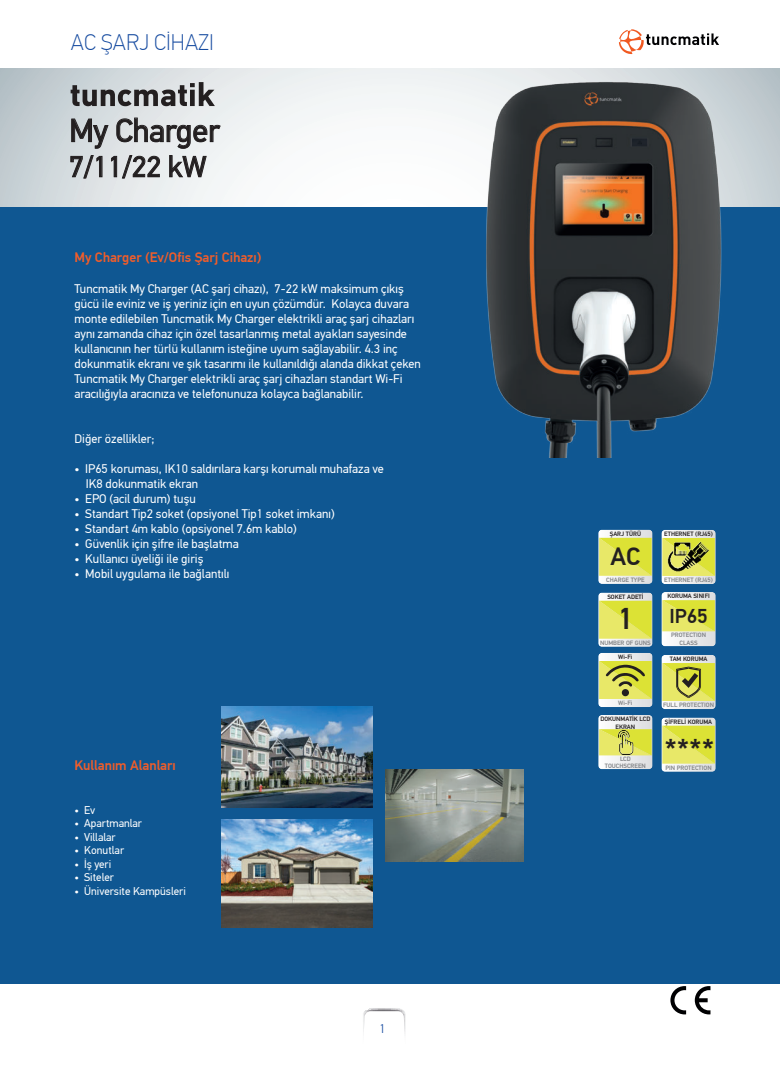
<style>
.page{position:relative;width:780px;height:1088px;background:#fff}
.page>*{position:absolute;margin:0;border:0;box-sizing:border-box;transform-origin:0 0}
.t1{font:32.5px "PF Din Text Pro";color:#231f20}
.t2{font:500 30px "PF Din Text Pro";color:#231f20}
.t3{font:29.25px "PF Din Text Pro";color:#231f20}
.t4{font:500 25px "PF Din Text Pro";color:#231f20}
.t5{font:100 22.5px "PF Din Text Pro";color:#164ba0}
.t6{font:500 20px "PF Din Text Pro";color:#231f20}
.t7{font:500 13.75px "PF Din Text Pro";color:#f15d2a}
.t8{font:12.5px/15px "PF Din Text Pro";color:#fff}
.t9{font:300 12.5px "PF Din Text Pro";color:#164ba0}
.t10{font:11.25px/13.5px "PF Din Text Pro";color:#fff}
.t11{font:500 6.25px/7.5px "PF Din Text Pro";color:#808285;text-align:center}
.t12{font:500 6.25px/7.5px "PF Din Text Pro";color:#231f20;text-align:center}
</style>
<div class="page">
<svg style="left:363px;top:1008px;width:43px;height:25px"></svg>
<svg style="left:0;top:68px;width:779px;height:140px"></svg>
<div style="left:0;top:208px;width:780px;height:775px;background:#0f5792"></div>
<svg style="left:619px;top:29px;width:100px;height:26px"></svg>
<svg style="left:71px;top:82px;width:144px;height:24px;background:#8c8e90"></svg>
<svg style="left:71px;top:118px;width:38px;height:31px"></svg>
<svg style="left:116px;top:117px;width:105px;height:32px;background:#c3c5c7"></svg>
<svg style="left:70px;top:155px;width:33px;height:24px"></svg>
<svg style="left:111px;top:155px;width:49px;height:24px"></svg>
<svg style="left:169px;top:155px;width:38px;height:23px"></svg>
<svg style="left:670px;top:986px;width:16px;height:28px"></svg>
<svg style="left:694px;top:986px;width:16px;height:28px"></svg>
<img style="left:385px;top:769px;width:138px;height:92px">
<img style="left:222px;top:707px;width:150px;height:100px">
<img style="left:221px;top:819px;width:151px;height:108px">
<svg style="left:598px;top:530px;width:54px;height:54px;background:#e2e680"></svg>
<svg style="left:598px;top:592px;width:54px;height:55px;background:#dfe380"></svg>
<svg style="left:598px;top:653px;width:54px;height:54px;background:#d0d37c"></svg>
<svg style="left:598px;top:715px;width:54px;height:54px;background:#e5e8b4"></svg>
<img style="left:614px;top:730px;width:22px;height:24px">
<svg style="left:661px;top:592px;width:54px;height:54px;background:#e3e693"></svg>
<svg style="left:661px;top:655px;width:54px;height:54px;background:#e2e592"></svg>
<img style="left:698px;top:668px;width:3px;height:23px">
<img style="left:698px;top:669px;width:2px;height:20px">
<img style="left:676px;top:666px;width:22px;height:32px">
<img style="left:677px;top:667px;width:21px;height:30px">
<img style="left:681px;top:673px;width:17px;height:15px">
<svg style="left:661px;top:717px;width:54px;height:55px;background:#dee280"></svg>
<img style="left:481px;top:74px;width:248px;height:384px">
<svg style="left:661px;top:530px;width:54px;height:54px;background:#e2e6a5"></svg>
<img style="left:667px;top:542px;width:42px;height:30px">
<h3 class="t5" style="left:71px;top:29px;width:144px">AC ŞARJ CİHAZI</h3>
<h1 class="t1" style="left:69px;top:114px;width:152px">My Charger</h1>
<h3 class="t3" style="left:69px;top:152px;width:139px">7/11/22 kW</h3>
<p class="t7" style="left:74px;top:249px;width:188px">My Charger (Ev/Ofis Şarj Cihazı)</p>
<p class="t8" style="left:74px;top:281px;width:348px">Tuncmatik My Charger (AC şarj cihazı), 7-22 kW maksimum çıkış gücü ile eviniz ve iş yeriniz için en uyun çözümdür. Kolayca duvara monte edilebilen Tuncmatik My Charger elektrikli araç şarj cihazları aynı zamanda cihaz için özel tasarlanmış metal ayakları sayesinde kullanıcının her türlü kullanım isteğine uyum sağlayabilir. 4.3 inç dokunmatik ekranı ve şık tasarımı ile kullanıldığı alanda dikkat çeken Tuncmatik My Charger elektrikli araç şarj cihazları standart Wi-Fi aracılığıyla aracınıza ve telefonunuza kolayca bağlanabilir.</p>
<p class="t8" style="left:74px;top:431px;width:81px">Diğer özellikler;</p>
<p class="t8" style="left:74px;top:461px;width:311px">• IP65 koruması, IK10 saldırılara karşı korumalı muhafaza ve</p>
<p class="t8" style="left:86px;top:476px;width:114px">IK8 dokunmatik ekran</p>
<p class="t8" style="left:74px;top:492px;width:123px">ï EPO (acil durum) tuşu</p>
<p class="t8" style="left:74px;top:507px;width:262px">ï Standart Tip2 soket (opsiyonel Tip1 soket imkanı)</p>
<p class="t8" style="left:74px;top:522px;width:224px">ï Standart 4m kablo (opsiyonel 7.6m kablo)</p>
<p class="t8" style="left:74px;top:536px;width:166px">• Güvenlik için şifre ile başlatma</p>
<p class="t8" style="left:74px;top:551px;width:130px">• Kullanıcı üyeliği ile giriş</p>
<p class="t8" style="left:74px;top:566px;width:156px">• Mobil uygulama ile bağlantılı</p>
<p class="t7" style="left:74px;top:757px;width:103px">Kullanım Alanları</p>
<p class="t10" style="left:74px;top:803px;width:69px">ï Ev<br>ï Apartmanlar ï Villalar<br>ï Konutlar<br>ï İş yeri<br>ï Siteler</p>
<p class="t10" style="left:74px;top:884px;width:113px">• Üniversite Kampüsleri</p>
<p class="t9" style="left:379px;top:1021px;width:8px">1</p>
<p class="t12" style="left:609px;top:530px;width:33px">ŞARJ TÜRÜ</p>
<h3 class="t4" style="left:610px;top:541px;width:32px">AC</h3>
<p class="t12" style="left:607px;top:593px;width:38px">SOKET ADETİ</p>
<p class="t11" style="left:606px;top:576px;width:40px">CHARGE TYPE</p>
<h2 class="t2" style="left:617px;top:601px;width:17px">1</h2>
<p class="t12" style="left:618px;top:653px;width:16px">Wi-Fi</p>
<p class="t11" style="left:600px;top:639px;width:52px">NUMBER OF GUNS</p>
<p class="t12" style="left:664px;top:530px;width:50px">ETHERNET (RJ45)</p>
<p class="t11" style="left:664px;top:576px;width:50px">ETHERNET (RJ45)</p>
<p class="t12" style="left:667px;top:592px;width:44px">KORUMA SINIFI</p>
<p class="t11" style="left:671px;top:631px;width:36px">PROTECTION<br>CLASS</p>
<h3 class="t6" style="left:669px;top:604px;width:40px">IP65</h3>
<p class="t12" style="left:669px;top:655px;width:39px">TAM KORUMA</p>
<p class="t11" style="left:618px;top:699px;width:16px">Wi-Fi</p>
<p class="t12" style="left:600px;top:715px;width:51px">DOKUNMATİK LCD<br>EKRAN</p>
<p class="t11" style="left:605px;top:755px;width:43px">LCD<br>TOUCHSCREEN</p>
<p class="t11" style="left:663px;top:701px;width:52px">FULL PROTECTION</p>
<p class="t12" style="left:665px;top:718px;width:49px">ŞİFRELİ KORUMA</p>
<h2 class="t2" style="left:664px;top:732px;width:51px">****</h2>
<p class="t11" style="left:665px;top:764px;width:48px">PIN PROTECTION</p>
</div>
